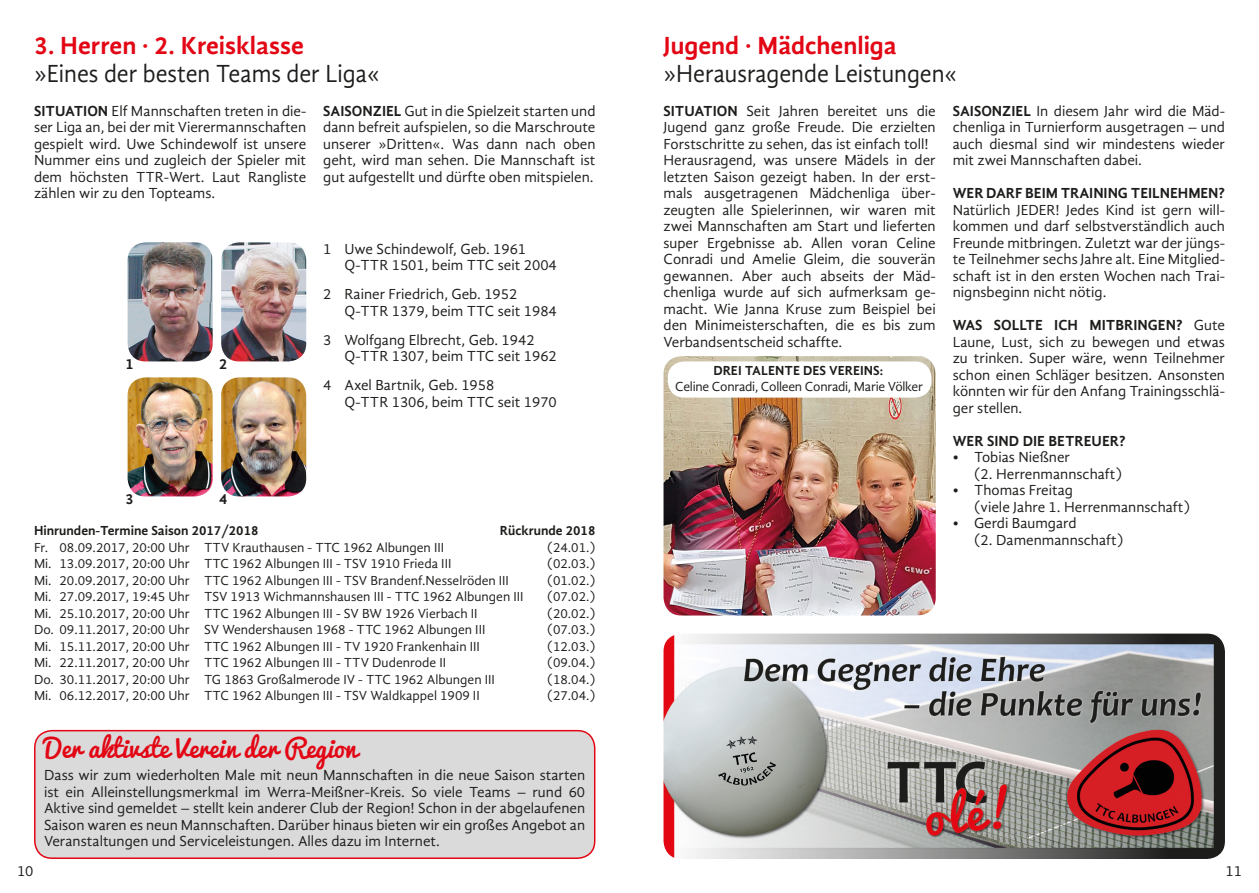
<style>
.page{position:relative;width:1259px;height:893px;background:#fff}
.page>*{position:absolute;margin:0;border:0;box-sizing:border-box;transform-origin:0 0}
.t1{font:25.5px "Gandhi Sans";color:#1d1d1b;scale:.93 1}
.t2{font:700 25.5px "Gandhi Sans";color:#e30614}
.t3{font:25.5px "Pacifico";color:#e30614}
.t4{font:15px/16.5px "Gandhi Sans";color:#1d1d1b}
.t5{font:700 15px "Gandhi Sans";letter-spacing:-.005em;color:#1d1d1b}
.t6{font:13.5px "Gandhi Sans";color:#1d1d1b}
.t7{font:700 13.5px "Gandhi Sans";color:#1d1d1b}
.t8{font:13.5px "Gandhi Sans";letter-spacing:-.02em;color:#1d1d1b}
.s1{font-weight:700}
</style>
<div class="page">
<img style="left:128px;top:377px;width:85px;height:119px">
<img style="left:221px;top:377px;width:85px;height:119px">
<img style="left:128px;top:242px;width:85px;height:119px">
<img style="left:221px;top:242px;width:85px;height:119px">
<div style="left:35px;top:731px;width:560px;height:127px;background:#dadada;border-radius:17px"></div>
<div style="left:34px;top:730px;width:561px;height:129px;border:2px solid #e30614;border-radius:17px"></div>
<img style="left:663px;top:356px;width:272px;height:259px">
<img style="left:663px;top:634px;width:562px;height:225px">
<div style="left:668px;top:361px;width:263px;height:37px;background:#fff;border-radius:16px"></div>
<h1 class="t2" style="left:34px;top:30px;width:271px">3. Herren · 2. Kreisklasse</h1>
<h1 class="t1" style="left:34px;top:59px;width:373px">»Eines der besten Teams der Liga«</h1>
<p class="t4" style="left:34px;top:102px;width:274px;text-align:justify"><span class="s1">SITUATION</span> Elf Mannschaften treten in die&shy;ser Liga an, bei der mit Vierermannschaften gespielt wird. Uwe Schindewolf ist unsere Nummer eins und zugleich der Spieler mit dem höchsten TTR-Wert. Laut Rangliste zählen wir zu den Topteams.</p>
<p class="t4" style="left:323px;top:102px;width:274px;text-align:justify"><span class="s1">SAISONZIEL</span> Gut in die Spielzeit starten und dann befreit aufspielen, so die Marschroute unserer »Dritten«. Was dann nach oben geht, wird man sehen. Die Mannschaft ist gut aufgestellt und dürfte oben mitspielen.</p>
<p class="t5" style="left:125px;top:355px;width:10px">1</p>
<p class="t5" style="left:219px;top:355px;width:10px">2</p>
<p class="t5" style="left:125px;top:490px;width:10px">3</p>
<p class="t5" style="left:219px;top:490px;width:10px">4</p>
<p class="t4" style="left:344px;top:241px;width:214px;text-indent:-21px">1 Uwe Schindewolf, Geb. 1961<br>Q-TTR 1501, beim TTC seit 2004</p>
<p class="t4" style="left:344px;top:286px;width:214px;text-indent:-21px">2 Rainer Friedrich, Geb. 1952<br>Q-TTR 1379, beim TTC seit 1984</p>
<p class="t4" style="left:344px;top:331px;width:214px;text-indent:-21px">3 Wolfgang Elbrecht, Geb. 1942<br>Q-TTR 1307, beim TTC seit 1962</p>
<p class="t4" style="left:344px;top:377px;width:214px;text-indent:-21px">4 Axel Bartnik, Geb. 1958<br>Q-TTR 1306, beim TTC seit 1970</p>
<p class="t7" style="left:34px;top:523px;width:226px">Hinrunden-Termine Saison 2017/2018</p>
<p class="t7" style="left:500px;top:523px;width:97px">Rückrunde 2018</p>
<p class="t6" style="left:34px;top:540px;width:412px">Fr. 08.09.2017, 20:00 Uhr TTV Krauthausen - TTC 1962 Albungen III</p>
<p class="t6" style="left:547px;top:540px;width:50px">(24.01.)</p>
<p class="t6" style="left:34px;top:556px;width:419px">Mi. 13.09.2017, 20:00 Uhr TTC 1962 Albungen III - TSV 1910 Frieda III</p>
<p class="t6" style="left:547px;top:556px;width:50px">(02.03.)</p>
<p class="t6" style="left:34px;top:573px;width:476px">Mi. 20.09.2017, 20:00 Uhr TTC 1962 Albungen III - TSV Brandenf.Nesselröden III</p>
<p class="t6" style="left:547px;top:573px;width:50px">(01.02.)</p>
<p class="t6" style="left:34px;top:589px;width:491px">Mi. 27.09.2017, 19:45 Uhr TSV 1913 Wichmannshausen III - TTC 1962 Albungen III</p>
<p class="t6" style="left:547px;top:589px;width:50px">(07.02.)</p>
<p class="t6" style="left:34px;top:606px;width:445px">Mi. 25.10.2017, 20:00 Uhr TTC 1962 Albungen III - SV BW 1926 Vierbach II</p>
<p class="t6" style="left:547px;top:606px;width:50px">(20.02.)</p>
<p class="t6" style="left:34px;top:622px;width:453px">Do. 09.11.2017, 20:00 Uhr SV Wendershausen 1968 - TTC 1962 Albungen III</p>
<p class="t6" style="left:547px;top:622px;width:50px">(07.03.)</p>
<p class="t6" style="left:34px;top:639px;width:447px">Mi. 15.11.2017, 20:00 Uhr TTC 1962 Albungen III - TV 1920 Frankenhain III</p>
<p class="t6" style="left:547px;top:639px;width:50px">(12.03.)</p>
<p class="t6" style="left:34px;top:655px;width:413px">Mi. 22.11.2017, 20:00 Uhr TTC 1962 Albungen III - TTV Dudenrode II</p>
<p class="t6" style="left:547px;top:655px;width:50px">(09.04.)</p>
<p class="t6" style="left:34px;top:672px;width:462px">Do. 30.11.2017, 20:00 Uhr TG 1863 Großalmerode IV - TTC 1962 Albungen III</p>
<p class="t6" style="left:547px;top:672px;width:50px">(18.04.)</p>
<p class="t6" style="left:34px;top:688px;width:447px">Mi. 06.12.2017, 20:00 Uhr TTC 1962 Albungen III - TSV Waldkappel 1909 II</p>
<p class="t6" style="left:547px;top:688px;width:50px">(27.04.)</p>
<p class="t4" style="left:17px;top:862px;width:18px">10</p>
<h1 class="t3" style="left:44px;top:725px;width:314px">Der aktivste Verein der Region</h1>
<p class="t4" style="left:44px;top:767px;width:542px;text-align:justify">Dass wir zum wiederholten Male mit neun Mannschaften in die neue Saison starten ist ein Alleinstellungsmerkmal im Werra-Meißner-Kreis. So viele Teams – rund 60<br>Aktive sind gemeldet – stellt kein anderer Club der Region! Schon in der abgelaufenen Saison waren es neun Mannschaften. Darüber hinaus bieten wir ein großes Angebot an Veranstaltungen und Serviceleistungen. Alles dazu im Internet.</p>
<h1 class="t2" style="left:663px;top:30px;width:235px">Jugend · Mädchenliga</h1>
<h1 class="t1" style="left:663px;top:59px;width:317px">»Herausragende Leistungen«</h1>
<p class="t4" style="left:952px;top:102px;width:274px;text-align:justify"><span class="s1">SAISONZIEL</span> In diesem Jahr wird die Mäd&shy;chenliga in Turnierform ausgetragen – und auch diesmal sind wir mindestens wieder mit zwei Mannschaften dabei.</p>
<p class="t5" style="left:952px;top:184px;width:274px">WER DARF BEIM TRAINING TEILNEHMEN?</p>
<p class="t4" style="left:952px;top:201px;width:274px;text-align:justify">Natürlich JEDER! Jedes Kind ist gern will&shy;kommen und darf selbstverständlich auch Freunde mitbringen. Zuletzt war der jüngs&shy;te Teilnehmer sechs Jahre alt. Eine Mitglied&shy;schaft ist in den ersten Wochen nach Trai&shy;nignsbeginn nicht nötig.</p>
<p class="t4" style="left:952px;top:317px;width:274px;text-align:justify"><span class="s1">WAS SOLLTE ICH MITBRINGEN?</span> Gute Laune, Lust, sich zu bewegen und etwas zu trinken. Super wäre, wenn Teilnehmer schon einen Schläger besitzen. Ansonsten könnten wir für den Anfang Trainingsschlä&shy;ger stellen.</p>
<p class="t5" style="left:952px;top:432px;width:174px">WER SIND DIE BETREUER?</p>
<p class="t4" style="left:974px;top:449px;width:149px;text-indent:-21px">• Tobias Nießner<br>(2. Herrenmannschaft)</p>
<p class="t4" style="left:974px;top:482px;width:217px;text-indent:-21px">• Thomas Freitag<br>(viele Jahre 1. Herrenmannschaft)</p>
<p class="t4" style="left:974px;top:515px;width:151px;text-indent:-21px">• Gerdi Baumgard<br>(2. Damenmannschaft)</p>
<p class="t4" style="left:663px;top:102px;width:274px"><span class="s1">SITUATION</span> Seit Jahren bereitet uns die Jugend ganz große Freude. Die erzielten Forstschritte zu sehen, das ist einfach toll!<br>Herausragend, was unsere Mädels in der letzten Saison gezeigt haben. In der erst&shy;mals ausgetragenen Mädchenliga über&shy;zeugten alle Spielerinnen, wir waren mit zwei Mannschaften am Start und lieferten super Ergebnisse ab. Allen voran Celine Conradi und Amelie Gleim, die souverän gewannen. Aber auch abseits der Mäd&shy;chenliga wurde auf sich aufmerksam ge&shy;macht. Wie Janna Kruse zum Beispiel bei den Minimeisterschaften, die es bis zum Verbandsentscheid schaffte.</p>
<p class="t7" style="left:713px;top:362px;width:171px">DREI TALENTE DES VEREINS:</p>
<p class="t8" style="left:675px;top:379px;width:249px">Celine Conradi, Colleen Conradi, Marie Völker</p>
<p class="t4" style="left:1225px;top:862px;width:18px">11</p>
</div>
